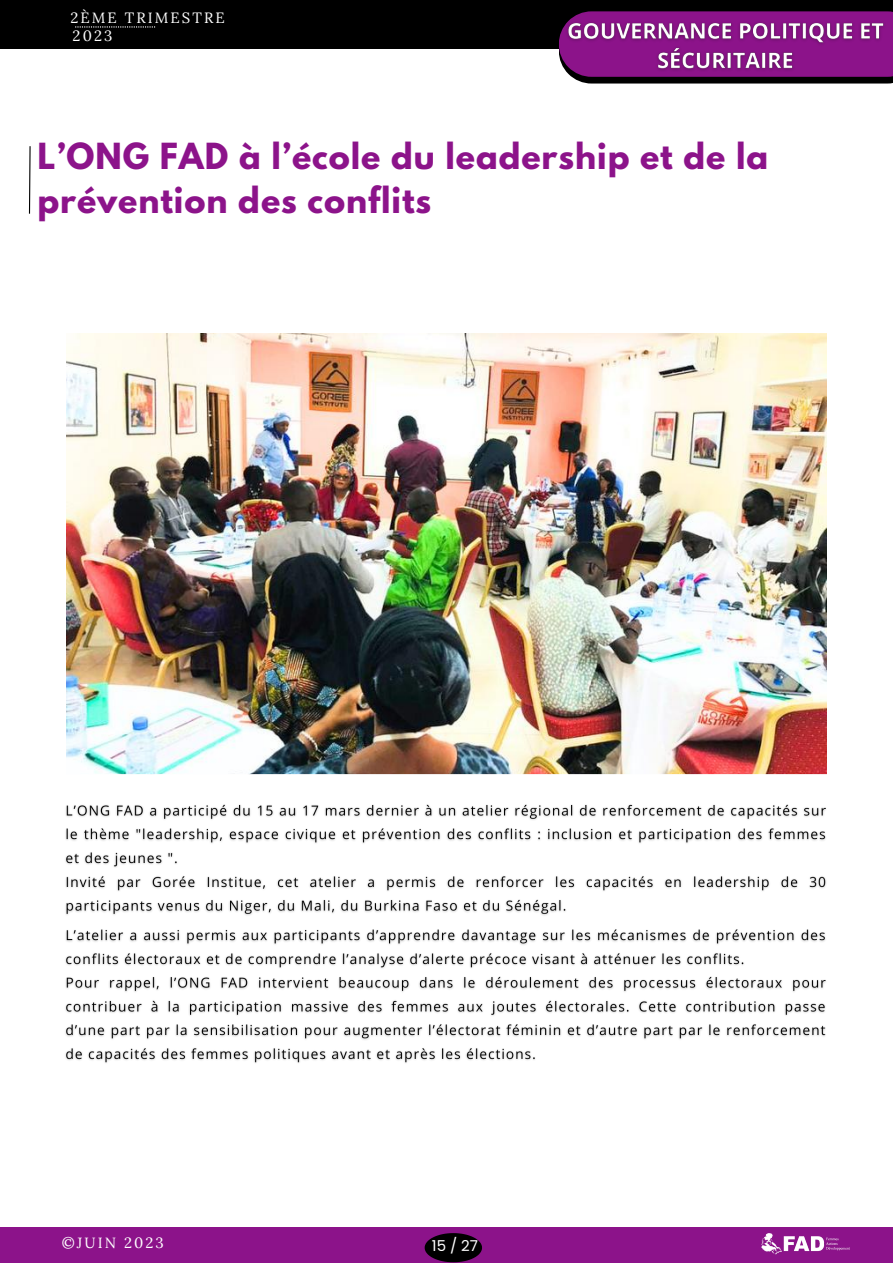
<style>
.page{position:relative;width:893px;height:1264px;background:#fff}
.page>*{position:absolute;margin:0;border:0;box-sizing:border-box;transform-origin:0 0}
.t1{font:700 31.8px/43.8px "League Spartan";letter-spacing:.03em;color:#8c138a}
.t2{font:15px "Poppins";color:#fff}
.t3{font:14.85px "Lora";letter-spacing:.14em;color:#fff}
</style>
<div class="page">
<div style="left:0;top:0;width:892px;height:49px;background:#000"></div>
<svg style="left:75px;top:26px;width:80px;height:2px"></svg>
<svg style="left:559px;top:12px;width:333px;height:71px"></svg>
<svg style="left:28px;top:146px;width:3px;height:68px"></svg>
<img style="left:66px;top:334px;width:760px;height:440px">
<img style="left:562px;top:11px;width:327px;height:70px">
<img style="left:65px;top:804px;width:761px;height:112px">
<img style="left:65px;top:929px;width:761px;height:134px">
<div style="left:0;top:1227px;width:892px;height:35px;background:#8c138a"></div>
<img style="left:761px;top:1233px;width:89px;height:21px">
<svg style="left:424px;top:1233px;width:58px;height:29px"></svg>
<p class="t3" style="left:70px;top:8px;width:156px">2ÈME TRIMESTRE</p>
<p class="t3" style="left:73px;top:26px;width:41px">2023</p>
<p class="t1" style="left:37px;top:138px;width:732px">L’ONG FAD à l’école du leadership et de la prévention des conflits</p>
<p class="t3" style="left:62px;top:1232px;width:104px">©JUIN 2023</p>
<p class="t2" style="left:432px;top:1235px;width:48px">15 / 27</p>
</div>
